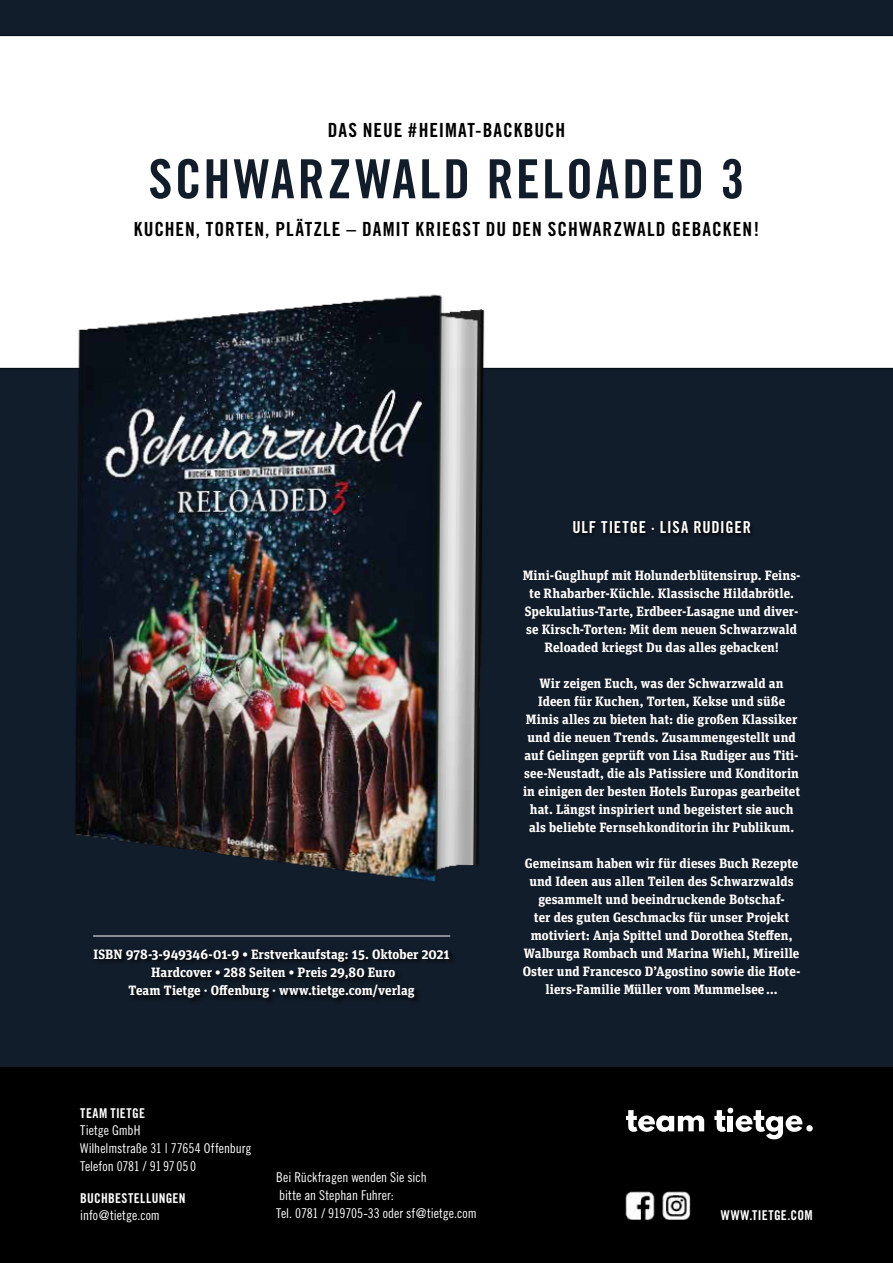
<style>
.page{position:relative;width:893px;height:1263px;background:#fff}
.page>*{position:absolute;margin:0;border:0;box-sizing:border-box;transform-origin:0 0}
.t1{font:54px "Trade Gothic Bold Cond Twenty";letter-spacing:.045em;color:#121d2b}
.t2{font:19.5px "Trade Gothic Bold Cond Twenty";letter-spacing:.05em;color:#000}
.t3{font:16.5px "Trade Gothic Bold Cond Twenty";letter-spacing:.05em;color:#fff}
.t4{font:700 13.5px/18px "Unit Slab OT";letter-spacing:.005em;color:#fff;text-align:center}
.t5{font:13.5px/18px "Trade Gothic Cond Eighteen";color:#fff}
.t6{font:13.5px "Trade Gothic Bold Cond Twenty";letter-spacing:.03em;color:#fff}
</style>
<div class="page">
<div style="left:0;top:368px;width:893px;height:699px;background:#121d2b"></div>
<div style="left:0;top:1067px;width:893px;height:196px;background:#000"></div>
<svg style="left:626px;top:1110px;width:78px;height:22px"></svg>
<svg style="left:714px;top:1108px;width:88px;height:31px"></svg>
<div style="left:806px;top:1125px;width:7px;height:6px;background:#fff;border-radius:50%"></div>
<div style="left:93px;top:947px;width:364px;height:58px;background:#000;opacity:.9"></div>
<hr style="left:93px;top:935px;width:357px;height:1px;background:#fff">
<img style="left:662px;top:1191px;width:29px;height:29px">
<img style="left:625px;top:1191px;width:30px;height:29px">
<img style="left:23px;top:294px;width:481px;height:621px">
<div style="left:571px;top:519px;width:184px;height:19px;background:linear-gradient(to right,#0d1620,#0c131d)"></div>
<div style="left:0;top:0;width:893px;height:36px;background:#121d2b"></div>
<h2 class="t2" style="left:328px;top:118px;width:239px">DAS NEUE #HEIMAT-BACKBUCH</h2>
<h1 class="t1" style="left:148px;top:146px;width:597px">SCHWARZWALD RELOADED 3</h1>
<h2 class="t2" style="left:134px;top:217px;width:627px">KUCHEN, TORTEN, PLÄTZLE – DAMIT KRIEGST DU DEN SCHWARZWALD GEBACKEN!</h2>
<p class="t4" style="left:94px;top:945px;width:357px">ISBN 978-3-949346-01-9 • Erstverkaufstag: 15. Oktober 2021<br>Hardcover • 288 Seiten • Preis 29,80 Euro<br>Team Tietge · Offenburg · www.tietge.com/verlag</p>
<p class="t6" style="left:80px;top:1104px;width:66px">TEAM TIETGE</p>
<p class="t3" style="left:572px;top:517px;width:180px">ULF TIETGE · LISA RUDIGER</p>
<p class="t4" style="left:523px;top:566px;width:279px">Mini-Guglhupf mit Holunderblütensirup. Feins&shy;te Rhabarber-Küchle. Klassische Hildabrötle.<br>Spekulatius-Tarte, Erdbeer-Lasagne und diver&shy;se Kirsch-Torten: Mit dem neuen Schwarzwald Reloaded kriegst Du das alles gebacken!</p>
<p class="t4" style="left:523px;top:674px;width:279px">Wir zeigen Euch, was der Schwarzwald an Ideen für Kuchen, Torten, Kekse und süße Minis alles zu bieten hat: die großen Klassiker und die neuen Trends. Zusammengestellt und auf Gelingen geprüft von Lisa Rudiger aus Titi&shy;see-Neustadt, die als Patissiere und Konditorin in einigen der besten Hotels Europas gearbeitet hat. Längst inspiriert und begeistert sie auch als beliebte Fernsehkonditorin ihr Publikum.</p>
<p class="t4" style="left:523px;top:854px;width:279px">Gemeinsam haben wir für dieses Buch Rezepte und Ideen aus allen Teilen des Schwarzwalds gesammelt und beeindruckende Botschaf-<br>ter des guten Geschmacks für unser Projekt motiviert: Anja Spittel und Dorothea Steffen, Walburga Rombach und Marina Wiehl, Mireille Oster und Francesco D’Agostino sowie die Hote&shy;liers-Familie Müller vom Mummelsee…</p>
<p class="t5" style="left:80px;top:1120px;width:173px">Tietge GmbH<br>Wilhelmstraße 31 | 77654 Offenburg<br>Telefon 0781 / 91 97 05 0</p>
<p class="t5" style="left:276px;top:1168px;width:202px">Bei Rückfragen wenden Sie sich<br>bitte an Stephan Fuhrer:<br>Tel. 0781 / 919705-33 oder sf@tietge.com</p>
<p class="t6" style="left:80px;top:1189px;width:107px">BUCHBESTELLUNGEN</p>
<p class="t5" style="left:80px;top:1205px;width:81px">info@tietge.com</p>
<p class="t6" style="left:721px;top:1206px;width:93px">WWW.TIETGE.COM</p>
</div>
